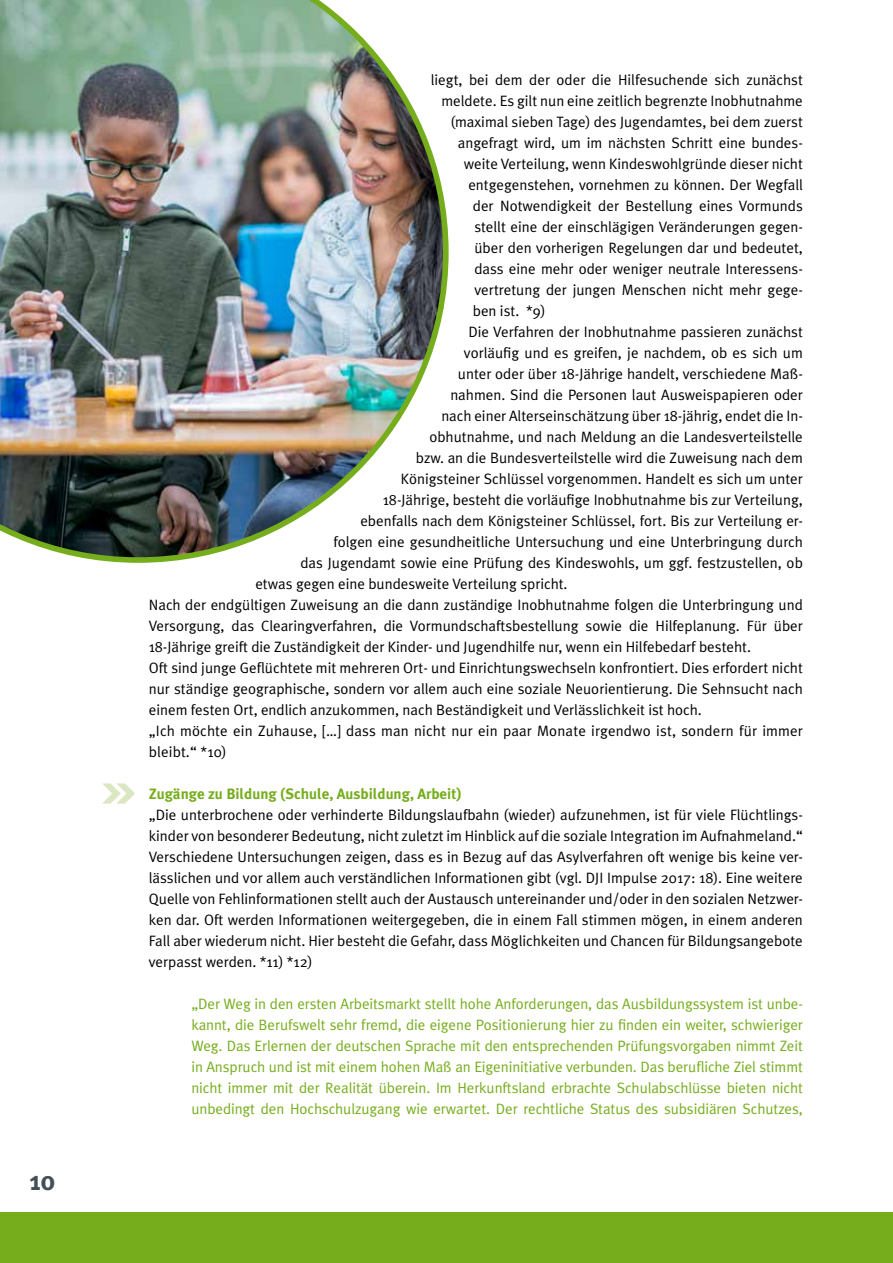
<style>
.page{position:relative;width:893px;height:1263px;background:#fff}
.page>*{position:absolute;margin:0;border:0;box-sizing:border-box;transform-origin:0 0}
.t1{font:700 27px "Meta Plus";color:#435058}
.t2{font:15px/21px "Meta Plus Normal";color:#000;text-align:justify}
.t3{font:15px/21px "Meta Plus Normal";letter-spacing:-.005em;color:#76ad1c;text-align:justify}
.t4{font:700 15px "Meta Plus";color:#76ad1c}
</style>
<div class="page">
<div style="left:0;top:1212px;width:893px;height:51px;background:#76ad1c"></div>
<img style="left:0;top:0;width:449px;height:563px">
<svg style="left:102px;top:783px;width:33px;height:21px"></svg>
<h1 class="t1" style="left:30px;top:1165px;width:27px">10</h1>
<p class="t2" style="left:431px;top:69px;width:374px">liegt, bei dem der oder die Hilfesuchende sich zunächst</p>
<p class="t2" style="left:441px;top:90px;width:363px">meldete. Es gilt nun eine zeitlich begrenzte Inobhutnahme</p>
<p class="t2" style="left:450px;top:111px;width:354px">(maximal sieben Tage) des Jugendamtes, bei dem zuerst</p>
<p class="t2" style="left:458px;top:132px;width:346px">angefragt wird, um im nächsten Schritt eine bundes-</p>
<p class="t2" style="left:464px;top:153px;width:341px">weite Verteilung, wenn Kindeswohlgründe dieser nicht</p>
<p class="t2" style="left:468px;top:174px;width:336px">entgegenstehen, vornehmen zu können. Der Wegfall</p>
<p class="t2" style="left:473px;top:195px;width:331px">der Notwendigkeit der Bestellung eines Vormunds</p>
<p class="t2" style="left:474px;top:216px;width:330px">stellt eine der einschlägigen Veränderungen gegen-</p>
<p class="t2" style="left:474px;top:237px;width:330px">über den vorherigen Regelungen dar und bedeutet,</p>
<p class="t2" style="left:474px;top:258px;width:330px">dass eine mehr oder weniger neutrale Interessens-</p>
<p class="t2" style="left:474px;top:279px;width:330px">vertretung der jungen Menschen nicht mehr gege-</p>
<p class="t2" style="left:473px;top:300px;width:74px">ben ist. *9)</p>
<p class="t2" style="left:468px;top:321px;width:336px">Die Verfahren der Inobhutnahme passieren zunächst</p>
<p class="t2" style="left:464px;top:342px;width:340px">vorläufig und es greifen, je nachdem, ob es sich um</p>
<p class="t2" style="left:458px;top:363px;width:346px">unter oder über 18-Jährige handelt, verschiedene Maß-</p>
<p class="t2" style="left:450px;top:384px;width:354px">nahmen. Sind die Personen laut Ausweispapieren oder</p>
<p class="t2" style="left:441px;top:405px;width:363px">nach einer Alterseinschätzung über 18-jährig, endet die In-</p>
<p class="t2" style="left:429px;top:426px;width:375px">obhutnahme, und nach Meldung an die Landesverteilstelle</p>
<p class="t2" style="left:416px;top:447px;width:389px">bzw. an die Bundesverteilstelle wird die Zuweisung nach dem</p>
<p class="t2" style="left:401px;top:468px;width:404px">Königsteiner Schlüssel vorgenommen. Handelt es sich um unter</p>
<p class="t2" style="left:383px;top:489px;width:422px">18-Jährige, besteht die vorläufige Inobhutnahme bis zur Verteilung,</p>
<p class="t2" style="left:360px;top:510px;width:444px">ebenfalls nach dem Königsteiner Schlüssel, fort. Bis zur Verteilung er-</p>
<p class="t2" style="left:333px;top:531px;width:471px">folgen eine gesundheitliche Untersuchung und eine Unterbringung durch</p>
<p class="t2" style="left:300px;top:552px;width:504px">das Jugendamt sowie eine Prüfung des Kindeswohls, um ggf. festzustellen, ob</p>
<p class="t2" style="left:255px;top:573px;width:314px">etwas gegen eine bundesweite Verteilung spricht.</p>
<p class="t2" style="left:149px;top:594px;width:656px">Nach der endgültigen Zuweisung an die dann zuständige Inobhutnahme folgen die Unterbringung und</p>
<p class="t2" style="left:149px;top:615px;width:655px">Versorgung, das Clearingverfahren, die Vormundschaftsbestellung sowie die Hilfeplanung. Für über</p>
<p class="t2" style="left:149px;top:636px;width:604px">18-Jährige greift die Zuständigkeit der Kinder- und Jugendhilfe nur, wenn ein Hilfebedarf besteht.</p>
<p class="t2" style="left:149px;top:657px;width:656px">Oft sind junge Geflüchtete mit mehreren Ort- und Einrichtungswechseln konfrontiert. Dies erfordert nicht</p>
<p class="t2" style="left:149px;top:678px;width:656px">nur ständige geographische, sondern vor allem auch eine soziale Neuorientierung. Die Sehnsucht nach</p>
<p class="t2" style="left:149px;top:699px;width:555px">einem festen Ort, endlich anzukommen, nach Beständigkeit und Verlässlichkeit ist hoch.</p>
<p class="t2" style="left:149px;top:720px;width:656px">„Ich möchte ein Zuhause, […] dass man nicht nur ein paar Monate irgendwo ist, sondern für immer</p>
<p class="t2" style="left:149px;top:741px;width:79px">bleibt.“ *10)</p>
<p class="t4" style="left:149px;top:785px;width:314px">Zugänge zu Bildung (Schule, Ausbildung, Arbeit)</p>
<p class="t2" style="left:149px;top:804px;width:656px">„Die unterbrochene oder verhinderte Bildungslaufbahn (wieder) aufzunehmen, ist für viele Flüchtlings&shy;kinder von besonderer Bedeutung, nicht zuletzt im Hinblick auf die soziale Integration im Aufnahmeland.“ Verschiedene Untersuchungen zeigen, dass es in Bezug auf das Asylverfahren oft wenige bis keine ver&shy;lässlichen und vor allem auch verständlichen Informationen gibt (vgl. DJI Impulse 2017: 18). Eine weitere Quelle von Fehlinformationen stellt auch der Austausch untereinander und/oder in den sozialen Netzwer&shy;ken dar. Oft werden Informationen weitergegeben, die in einem Fall stimmen mögen, in einem anderen Fall aber wiederum nicht. Hier besteht die Gefahr, dass Möglichkeiten und Chancen für Bildungsangebote verpasst werden. *11) *12)</p>
<p class="t3" style="left:191px;top:993px;width:613px">„Der Weg in den ersten Arbeitsmarkt stellt hohe Anforderungen, das Ausbildungssystem ist unbe&shy;kannt, die Berufswelt sehr fremd, die eigene Positionierung hier zu finden ein weiter, schwieriger Weg. Das Erlernen der deutschen Sprache mit den entsprechenden Prüfungsvorgaben nimmt Zeit in Anspruch und ist mit einem hohen Maß an Eigeninitiative verbunden. Das berufliche Ziel stimmt nicht immer mit der Realität überein. Im Herkunftsland erbrachte Schulabschlüsse bieten nicht unbedingt den Hochschulzugang wie erwartet. Der rechtliche Status des subsidiären Schutzes,</p>
</div>
